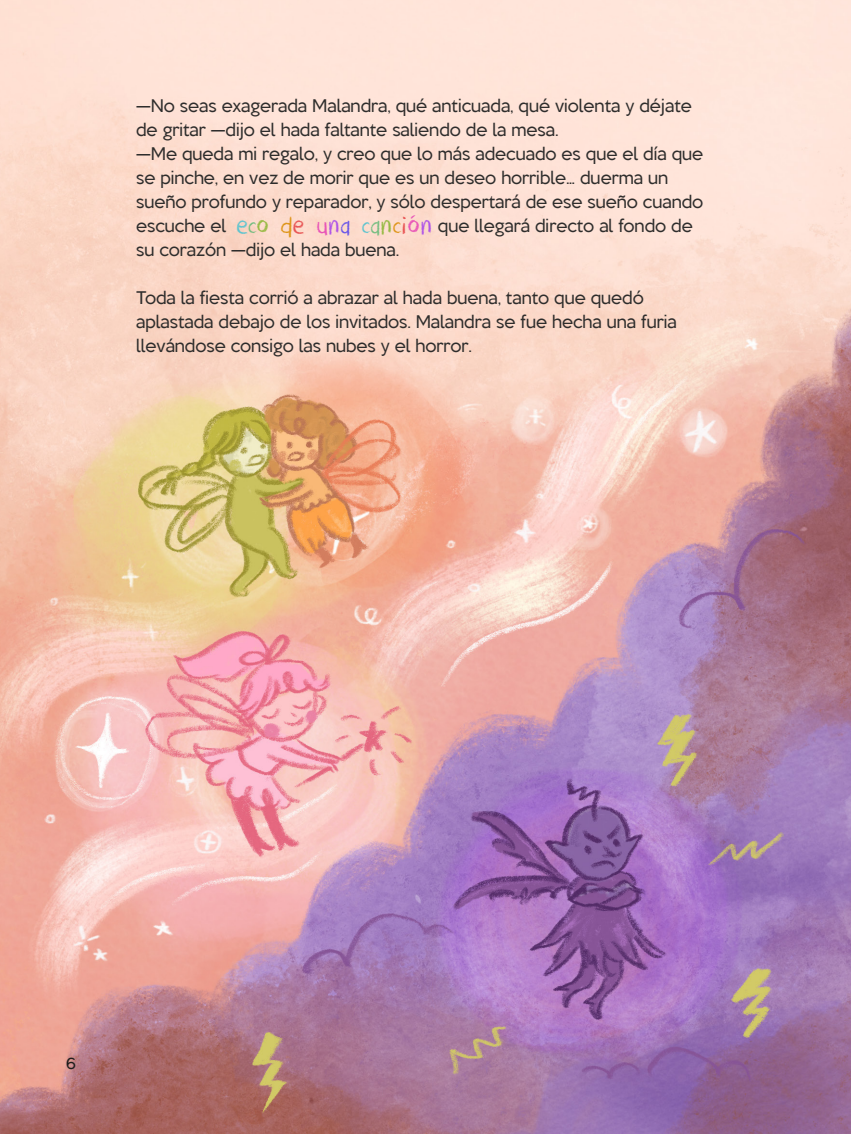
<style>
.page{position:relative;width:851px;height:1134px;background:#fff}
.page>*{position:absolute;margin:0;border:0;box-sizing:border-box;transform-origin:0 0}
.ONOMATOPEYAS{font:28px "DK Crayon Crumble";letter-spacing:.02em;color:#5dc4cf}
.CUERPO_DE_TEXTO_2{font:16px/24px "Keep Calm";color:#2e2d2c}
.t1{font:14px "Keep Calm";color:#1d1d1b}
.s1{color:#74bd80}
.s2{color:#96ba43}
.s3{color:#de9518}
.s4{color:#e85454}
.s5{color:#e854b7}
.s6{color:#af54e8}
.s7{color:#6754e8}
</style>
<div class="page">
<img style="left:0;top:0;width:850px;height:1134px">
<p class="CUERPO_DE_TEXTO_2" style="left:136px;top:92px;width:557px">—No seas exagerada Malandra, qué anticuada, qué violenta y déjate de gritar —dijo el hada faltante saliendo de la mesa.</p>
<p class="CUERPO_DE_TEXTO_2" style="left:136px;top:140px;width:568px">—Me queda mi regalo, y creo que lo más adecuado es que el día que se pinche, en vez de morir que es un deseo horrible… duerma un sueño profundo y reparador, y sólo despertará de ese sueño cuando escuche el</p>
<p class="ONOMATOPEYAS" style="left:236px;top:209px;width:197px">e<span class="s1">c</span><span class="s2">o</span> <span class="s3">d</span><span class="s4">e</span> <span class="s5">u</span><span class="s6">n</span><span class="s7">a</span> c<span class="s1">a</span><span class="s2">n</span><span class="s3">c</span><span class="s4">i</span><span class="s5">ó</span><span class="s6">n</span></p>
<p class="CUERPO_DE_TEXTO_2" style="left:438px;top:212px;width:256px">que llegará directo al fondo de</p>
<p class="CUERPO_DE_TEXTO_2" style="left:136px;top:236px;width:264px">su corazón —dijo el hada buena.</p>
<p class="CUERPO_DE_TEXTO_2" style="left:136px;top:284px;width:542px">Toda la fiesta corrió a abrazar al hada buena, tanto que quedó aplastada debajo de los invitados. Malandra se fue hecha una furia llevándose consigo las nubes y el horror.</p>
<p class="t1" style="left:66px;top:1051px;width:12px">6</p>
</div>
